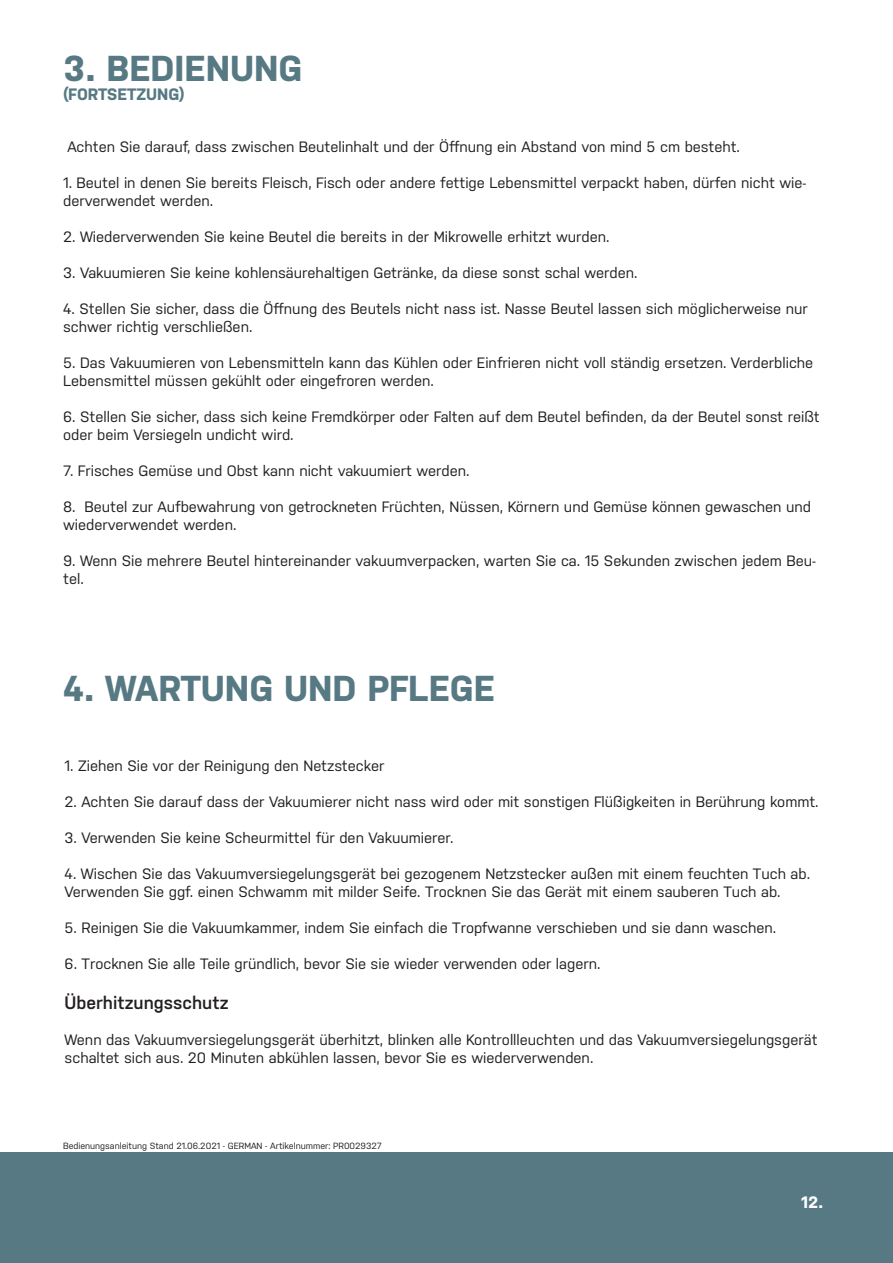
<style>
.page{position:relative;width:893px;height:1263px;background:#fff}
.page>*{position:absolute;margin:0;border:0;box-sizing:border-box;transform-origin:0 0}
.t1{font:700 36px "Nudista";color:#577983}
.t2{font:600 18px "Nudista";color:#231f20}
.t3{font:700 16.5px "Nudista";color:#577983}
.t4{font:700 16.5px "Nudista";color:#fff}
.t5{font:15px/18px "Nudista";color:#231f20}
.t6{font:9px "Nudista";color:#231f20}
</style>
<div class="page">
<div style="left:0;top:1152px;width:893px;height:111px;background:#577983"></div>
<h1 class="t1" style="left:63px;top:47px;width:241px">3. BEDIENUNG</h1>
<p class="t3" style="left:63px;top:85px;width:123px">(FORTSETZUNG)</p>
<p class="t5" style="left:68px;top:138px;width:674px">Achten Sie darauf, dass zwischen Beutelinhalt und der Öffnung ein Abstand von mind 5 cm besteht.</p>
<p class="t5" style="left:63px;top:174px;width:745px">1. Beutel in denen Sie bereits Fleisch, Fisch oder andere fettige Lebensmittel verpackt haben, dürfen nicht wie&shy;derverwendet werden.</p>
<p class="t5" style="left:63px;top:228px;width:548px">2. Wiederverwenden Sie keine Beutel die bereits in der Mikrowelle erhitzt wurden.</p>
<p class="t5" style="left:63px;top:264px;width:576px">3. Vakuumieren Sie keine kohlensäurehaltigen Getränke, da diese sonst schal werden.</p>
<p class="t5" style="left:63px;top:300px;width:746px">4. Stellen Sie sicher, dass die Öffnung des Beutels nicht nass ist. Nasse Beutel lassen sich möglicherweise nur schwer richtig verschließen.</p>
<p class="t5" style="left:63px;top:354px;width:752px">5. Das Vakuumieren von Lebensmitteln kann das Kühlen oder Einfrieren nicht voll ständig ersetzen. Verderbliche<br>Lebensmittel müssen gekühlt oder eingefroren werden.</p>
<p class="t5" style="left:63px;top:408px;width:758px">6. Stellen Sie sicher, dass sich keine Fremdkörper oder Falten auf dem Beutel befinden, da der Beutel sonst reißt oder beim Versiegeln undicht wird.</p>
<p class="t5" style="left:63px;top:462px;width:408px">7. Frisches Gemüse und Obst kann nicht vakuumiert werden.</p>
<p class="t5" style="left:63px;top:498px;width:749px">8. Beutel zur Aufbewahrung von getrockneten Früchten, Nüssen, Körnern und Gemüse können gewaschen und wiederverwendet werden.</p>
<p class="t5" style="left:63px;top:552px;width:754px">9. Wenn Sie mehrere Beutel hintereinander vakuumverpacken, warten Sie ca. 15 Sekunden zwischen jedem Beu&shy;tel.</p>
<h1 class="t1" style="left:63px;top:667px;width:433px">4. WARTUNG UND PFLEGE</h1>
<p class="t5" style="left:65px;top:757px;width:321px">1. Ziehen Sie vor der Reinigung den Netzstecker</p>
<p class="t5" style="left:65px;top:793px;width:755px">2. Achten Sie darauf dass der Vakuumierer nicht nass wird oder mit sonstigen Flüßigkeiten in Berührung kommt.</p>
<p class="t5" style="left:65px;top:829px;width:390px">3. Verwenden Sie keine Scheurmittel für den Vakuumierer.</p>
<p class="t5" style="left:65px;top:865px;width:747px">4. Wischen Sie das Vakuumversiegelungsgerät bei gezogenem Netzstecker außen mit einem feuchten Tuch ab.<br>Verwenden Sie ggf. einen Schwamm mit milder Seife. Trocknen Sie das Gerät mit einem sauberen Tuch ab.</p>
<p class="t5" style="left:65px;top:919px;width:713px">5. Reinigen Sie die Vakuumkammer, indem Sie einfach die Tropfwanne verschieben und sie dann waschen.</p>
<p class="t5" style="left:65px;top:955px;width:537px">6. Trocknen Sie alle Teile gründlich, bevor Sie sie wieder verwenden oder lagern.</p>
<p class="t2" style="left:65px;top:992px;width:165px">Überhitzungsschutz</p>
<p class="t5" style="left:65px;top:1031px;width:754px">Wenn das Vakuumversiegelungsgerät überhitzt, blinken alle Kontrollleuchten und das Vakuumversiegelungsgerät schaltet sich aus. 20 Minuten abkühlen lassen, bevor Sie es wiederverwenden.</p>
<p class="t6" style="left:63px;top:1141px;width:320px">Bedienungsanleitung Stand 21.06.2021 - GERMAN - Artikelnummer: PR0029327</p>
<p class="t4" style="left:801px;top:1193px;width:23px">12.</p>
</div>
